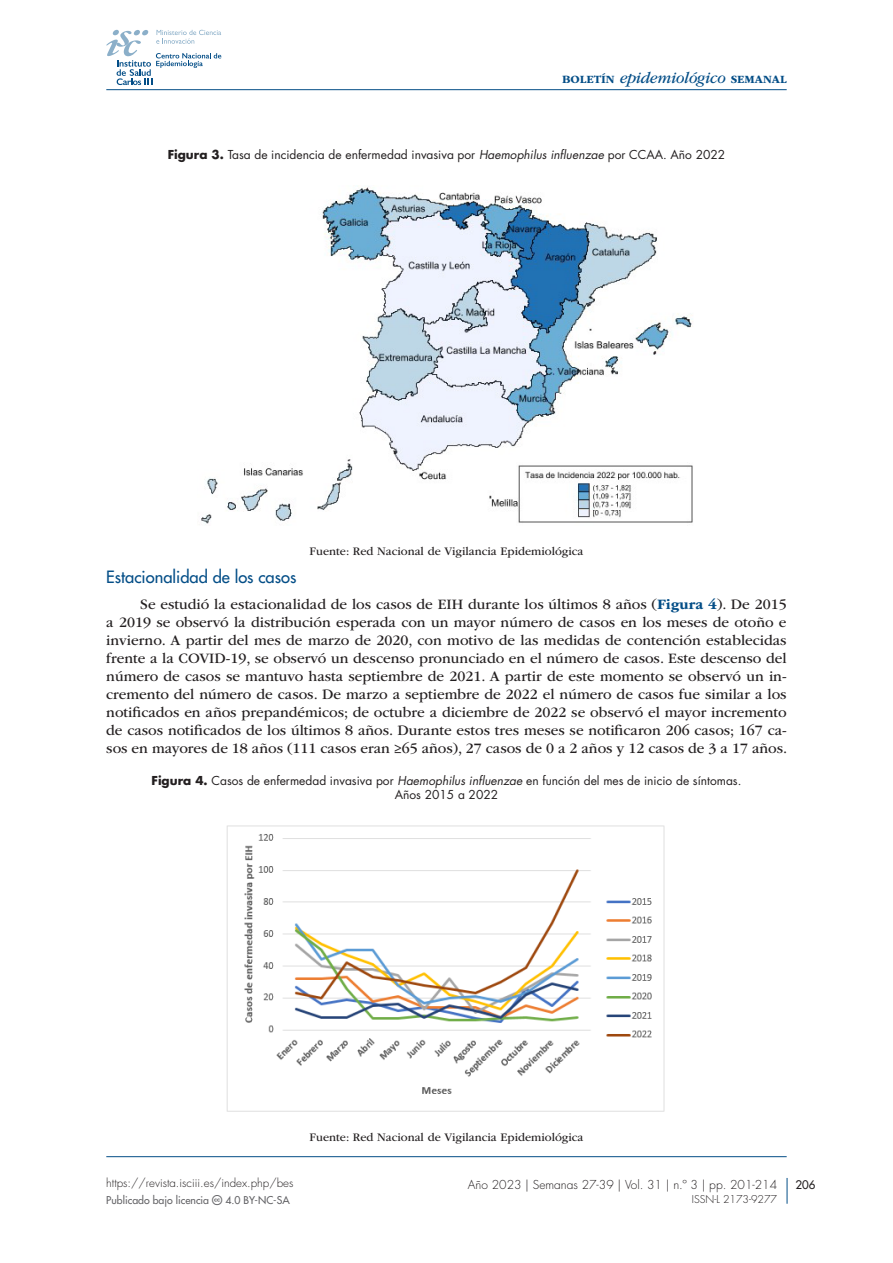
<style>
.page{position:relative;width:893px;height:1263px;background:#fff}
.page>*{position:absolute;margin:0;border:0;box-sizing:border-box;transform-origin:0 0}
.sps_tit_secc_3{font:500 16.5px "Futura Std";color:#044e87}
.t1{font:15px/18px "ITC Garamond Std";color:#231f20;text-align:justify}
.sps_figur_titulo{font:12px/14.4px "Futura Std";color:#231f20;text-align:center}
.sps_tablas_notas{font:12px "ITC Garamond Std";color:#231f20}
.t2{font:300 12px "Futura Std";color:#231f20}
.t3{font:300 11.55px "Futura Std";color:#231f20}
.t4{font:700 11.55px "ITC Garamond Std";color:#044e87}
.t5{font:500 11.55px "Futura Std";color:#231f20}
.t6{font:500 10.5px "Futura Std";color:#636366}
.t7{font:300 10.5px "Futura Std";color:#231f20}
.s1{font-weight:400;font-style:italic;font-size:16.5px}
.s2{font-weight:700}
.s3{font-style:italic}
.s4{font-weight:700;color:#044e87}
</style>
<div class="page">
<hr style="left:106px;top:89px;width:681px;height:1px;background:#044e87">
<svg style="left:106px;top:30px;width:115px;height:55px"></svg>
<svg style="left:787px;top:1178px;width:1px;height:26px"></svg>
<img style="left:201px;top:187px;width:492px;height:337px">
<img style="left:226px;top:826px;width:439px;height:286px">
<hr style="left:106px;top:1156px;width:681px;height:1px;background:#044e87">
<p class="t4" style="left:562px;top:73px;width:226px">BOLETÍN <span class="s1">epidemiológico</span> SEMANAL</p>
<p class="sps_figur_titulo" style="left:168px;top:147px;width:559px"><span class="s2">Figura 3.</span> Tasa de incidencia de enfermedad invasiva por <span class="s3">Haemophilus influenzae</span> por CCAA. Año 2022</p>
<p class="sps_tablas_notas" style="left:310px;top:544px;width:275px">Fuente: Red Nacional de Vigilancia Epidemiológica</p>
<p class="sps_tit_secc_3" style="left:106px;top:566px;width:192px">Estacionalidad de los casos</p>
<p class="t1" style="left:106px;top:596px;width:682px;text-indent:34px">Se estudió la estacionalidad de los casos de EIH durante los últimos 8 años (<span class="s4">Figura 4</span>). De 2015 a 2019 se observó la distribución esperada con un mayor número de casos en los meses de otoño e invierno. A partir del mes de marzo de 2020, con motivo de las medidas de contención establecidas frente a la COVID-19, se observó un descenso pronunciado en el número de casos. Este descenso del número de casos se mantuvo hasta septiembre de 2021. A partir de este momento se observó un in&shy;cremento del número de casos. De marzo a septiembre de 2022 el número de casos fue similar a los notificados en años prepandémicos; de octubre a diciembre de 2022 se observó el mayor incremento de casos notificados de los últimos 8 años. Durante estos tres meses se notificaron 206 casos; 167 ca&shy;sos en mayores de 18 años (111 casos eran ≥65 años), 27 casos de 0 a 2 años y 12 casos de 3 a 17 años.</p>
<p class="sps_figur_titulo" style="left:152px;top:773px;width:591px"><span class="s2">Figura 4.</span> Casos de enfermedad invasiva por <span class="s3">Haemophilus influenzae</span> en función del mes de inicio de síntomas.<br>Años 2015 a 2022</p>
<p class="t3" style="left:106px;top:1176px;width:189px">https://revista.isciii.es/index.php/bes</p>
<p class="t6" style="left:106px;top:1193px;width:185px">Publicado bajo licencia ▼❖□□■▲ 4.0 BY-NC-SA</p>
<p class="sps_tablas_notas" style="left:310px;top:1131px;width:275px">Fuente: Red Nacional de Vigilancia Epidemiológica</p>
<p class="t2" style="left:468px;top:1177px;width:311px">Año 2023 | Semanas 27-39 | Vol. 31 | n.º 3 | pp. 201-214</p>
<p class="t5" style="left:795px;top:1177px;width:22px">206</p>
<p class="t7" style="left:692px;top:1193px;width:87px">ISSN-L 2173-9277</p>
</div>
